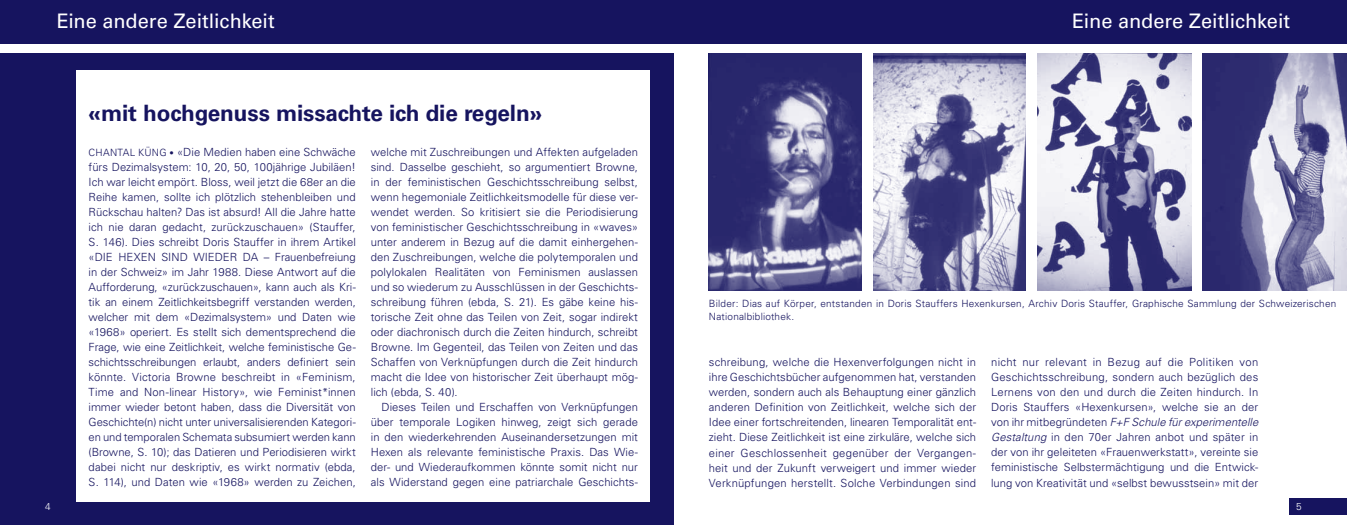
<style>
.page{position:relative;width:1347px;height:525px;background:#fff}
.page>*{position:absolute;margin:0;border:0;box-sizing:border-box;transform-origin:0 0}
.t1{font:700 22.5px "Univers LT Std";letter-spacing:-.005em;color:#16145f}
.t2{font:20px "Univers LT Std";letter-spacing:-.005em;color:#fff}
.t3{font:11.25px/15px "Univers LT Std Light 2";letter-spacing:.005em;color:#16145f;text-align:justify}
.t4{font:italic 300 11.25px "Univers LT Std";letter-spacing:.005em;color:#16145f}
.t5{font:10px/12.5px "Univers LT Std Light 2";letter-spacing:.02em;color:#16145f}
.t6{font:10px "Univers LT Std Light 2";color:#fff}
.s1{font-family:"Univers LT Std";font-weight:300;font-size:8.75px}
.s2{font-family:"Univers LT Std Light 2";font-weight:400;font-style:normal}
.s3{font-family:"Univers LT Std";font-weight:300;font-style:italic}
</style>
<div class="page">
<div style="left:0;top:54px;width:673px;height:470px;background:#16145f"></div>
<div style="left:0;top:0;width:689px;height:43px;background:#16145f"></div>
<div style="left:76px;top:70px;width:573px;height:431px;background:#fff"></div>
<div style="left:1289px;top:498px;width:57px;height:16px;background:#16145f"></div>
<div style="left:673px;top:0;width:673px;height:43px;background:#16145f"></div>
<img style="left:709px;top:53px;width:152px;height:238px">
<img style="left:873px;top:53px;width:152px;height:238px">
<img style="left:1037px;top:53px;width:154px;height:238px">
<img style="left:1202px;top:53px;width:144px;height:238px">
<h2 class="t2" style="left:57px;top:9px;width:219px">Eine andere Zeitlichkeit</h2>
<h1 class="t1" style="left:89px;top:100px;width:455px">«mit hochgenuss missachte ich die regeln»</h1>
<p class="t5" style="left:89px;top:146px;width:11px">Chantal</p>
<p class="t5" style="left:138px;top:146px;width:10px">Küng</p>
<p class="t3" style="left:89px;top:144px;width:269px;text-indent:81px"><span class="s1">•</span> «Die Medien haben eine Schwäche fürs Dezimalsystem: 10, 20, 50, 100jährige Jubiläen!<br>Ich war leicht empört. Bloss, weil jetzt die 68er an die Reihe kamen, sollte ich plötzlich stehenbleiben und Rückschau halten? Das ist absurd! All die Jahre hatte ich nie daran gedacht, zurückzuschauen» (Stauffer, S. 146). Dies schreibt Doris Stauffer in ihrem Artikel «DIE HEXEN SIND WIEDER DA – Frauenbefreiung in der Schweiz» im Jahr 1988. Diese Antwort auf die Aufforderung, «zurückzuschauen», kann auch als Kri&shy;tik an einem Zeitlichkeitsbegriff verstanden werden, welcher mit dem «Dezimalsystem» und Daten wie «1968» operiert. Es stellt sich dementsprechend die Frage, wie eine Zeitlichkeit, welche feministische Ge&shy;schichtsschreibungen erlaubt, anders definiert sein könnte. Victoria Browne beschreibt in «Feminism, Time and Non-linear History», wie Feminist*innen immer wieder betont haben, dass die Diversität von Geschichte(n) nicht unter universalisierenden Kategori&shy;en und temporalen Schemata subsumiert werden kann (Browne, S. 10); das Datieren und Periodisieren wirkt dabei nicht nur deskriptiv, es wirkt normativ (ebda, S. 114), und Daten wie «1968» werden zu Zeichen,</p>
<p class="t3" style="left:371px;top:144px;width:269px">welche mit Zuschreibungen und Affekten aufgeladen sind. Dasselbe geschieht, so argumentiert Browne, in der feministischen Geschichtsschreibung selbst, wenn hegemoniale Zeitlichkeitsmodelle für diese ver&shy;wendet werden. So kritisiert sie die Periodisierung von feministischer Geschichtsschreibung in «waves» unter anderem in Bezug auf die damit einhergehen&shy;den Zuschreibungen, welche die polytemporalen und polylokalen Realitäten von Feminismen auslassen und so wiederum zu Ausschlüssen in der Geschichts&shy;schreibung führen (ebda, S. 21). Es gäbe keine his&shy;torische Zeit ohne das Teilen von Zeit, sogar indirekt oder diachronisch durch die Zeiten hindurch, schreibt Browne. Im Gegenteil, das Teilen von Zeiten und das Schaffen von Verknüpfungen durch die Zeit hindurch macht die Idee von historischer Zeit überhaupt mög&shy;lich (ebda, S. 40).</p>
<p class="t3" style="left:371px;top:399px;width:269px;text-indent:11px">Dieses Teilen und Erschaffen von Verknüpfungen über temporale Logiken hinweg, zeigt sich gerade in den wiederkehrenden Auseinandersetzungen mit Hexen als relevante feministische Praxis. Das Wie&shy;der- und Wiederaufkommen könnte somit nicht nur als Widerstand gegen eine patriarchale Geschichts-</p>
<h2 class="t2" style="left:1072px;top:9px;width:219px">Eine andere Zeitlichkeit</h2>
<h2 class="t2" style="left:1223px;top:9px;width:62px">Rubrik</h2>
<p class="t5" style="left:709px;top:297px;width:629px">Bilder: Dias auf Körper, entstanden in Doris Stauffers Hexenkursen, Archiv Doris Stauffer, Graphische Sammlung der Schweizerischen<br>Nationalbibliothek.</p>
<p class="t3" style="left:709px;top:355px;width:269px">schreibung, welche die Hexenverfolgungen nicht in ihre Geschichtsbücher aufgenommen hat, verstanden werden, sondern auch als Behauptung einer gänzlich anderen Definition von Zeitlichkeit, welche sich der Idee einer fortschreitenden, linearen Temporalität ent&shy;zieht. Diese Zeitlichkeit ist eine zirkuläre, welche sich einer Geschlossenheit gegenüber der Vergangen&shy;heit und der Zukunft verweigert und immer wieder Verknüpfungen herstellt. Solche Verbindungen sind</p>
<p class="t3" style="left:991px;top:355px;width:269px">nicht nur relevant in Bezug auf die Politiken von Geschichtsschreibung, sondern auch bezüglich des Lernens von den und durch die Zeiten hindurch. In Doris Stauffers «Hexenkursen», welche sie an der</p>
<p class="t4" style="left:991px;top:415px;width:269px"><span class="s2">von ihr mitbegründeten</span> F+F Schule für experimentelle</p>
<p class="t3" style="left:991px;top:429px;width:269px"><span class="s3">Gestaltung</span> in den 70er Jahren anbot und später in der von ihr geleiteten «Frauenwerkstatt», vereinte sie feministische Selbstermächtigung und die Entwick&shy;lung von Kreativität und «selbst bewusstsein» mit der</p>
<p class="t6" style="left:45px;top:499px;width:7px">4</p>
<p class="t6" style="left:1296px;top:499px;width:7px">5</p>
</div>
